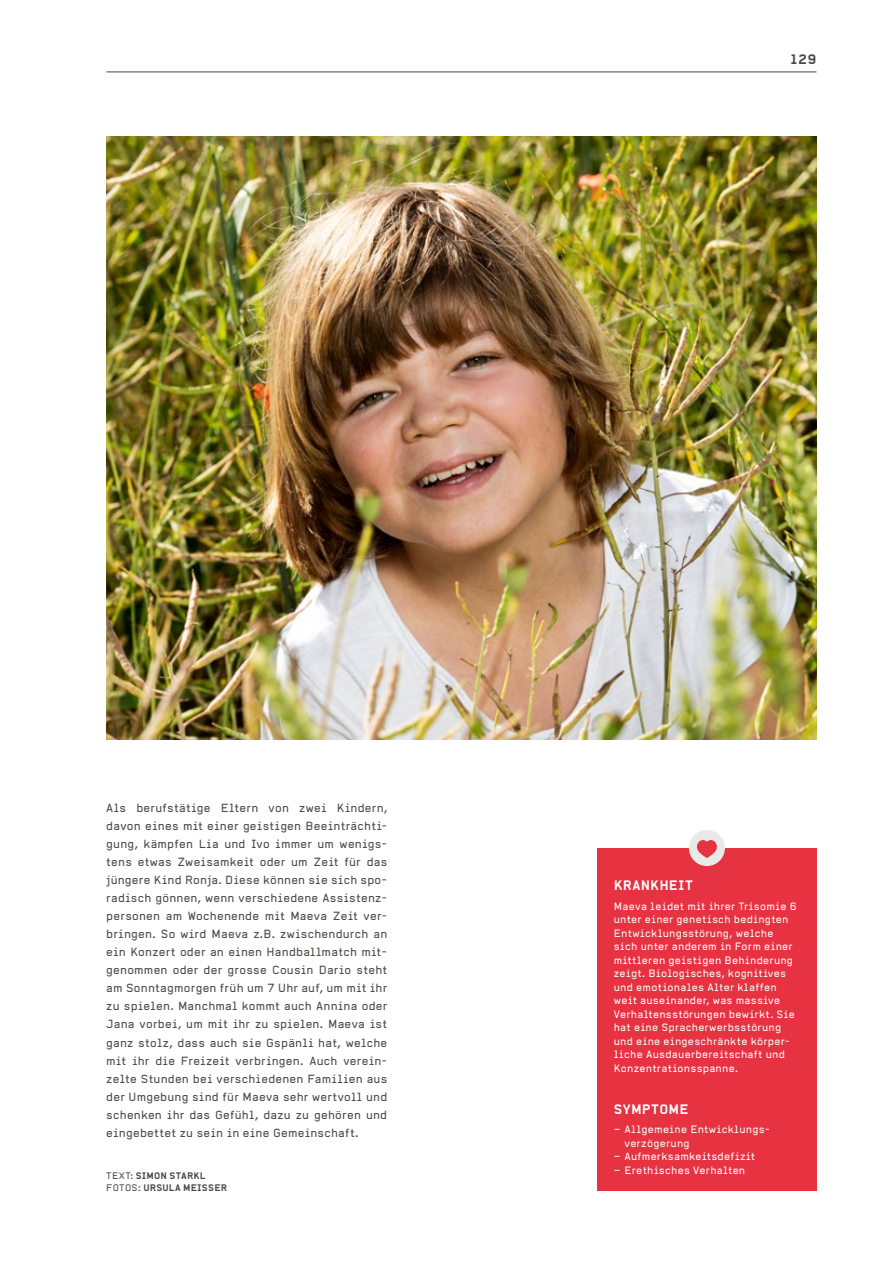
<style>
.page{position:relative;width:893px;height:1263px;background:#fff}
.page>*{position:absolute;margin:0;border:0;box-sizing:border-box;transform-origin:0 0}
.t1{font:700 13.5px "Alpha Headline Pro";letter-spacing:.02em;color:#fff}
.t2{font:700 13.5px "Alpha Headline Pro";color:#4b4744}
.t3{font:11.7px/18px "Alpha Headline Pro";letter-spacing:.02em;color:#4b4744;text-align:justify}
.t4{font:10.5px/13.5px "Alpha Headline Pro";letter-spacing:.025em;color:#fff}
.t5{font:700 9.3px/12px "Alpha Headline Pro";letter-spacing:.02em;color:#4b4744}
.s1{font-weight:400}
</style>
<div class="page">
<hr style="left:106px;top:72px;width:710px;height:1px;background:#4b4744">
<img style="left:106px;top:136px;width:710px;height:604px">
<div style="left:597px;top:848px;width:219px;height:343px;background:#e63241"></div>
<div style="left:689px;top:830px;width:36px;height:36px;background:#e9e9e8;border-radius:50%"></div>
<svg style="left:697px;top:840px;width:20px;height:18px"></svg>
<p class="t2" style="left:789px;top:51px;width:29px">129</p>
<p class="t3" style="left:106px;top:799px;width:283px">Als berufstätige Eltern von zwei Kindern, davon eines mit einer geistigen Beeinträchti&shy;gung, kämpfen Lia und Ivo immer um wenigs&shy;tens etwas Zweisamkeit oder um Zeit für das jüngere Kind Ronja. Diese können sie sich spo&shy;radisch gönnen, wenn verschiedene Assistenz&shy;personen am Wochenende mit Maeva Zeit ver&shy;bringen. So wird Maeva z.B. zwischendurch an ein Konzert oder an einen Handballmatch mit&shy;genommen oder der grosse Cousin Dario steht am Sonntagmorgen früh um 7 Uhr auf, um mit ihr zu spielen. Manchmal kommt auch Annina oder Jana vorbei, um mit ihr zu spielen. Maeva ist ganz stolz, dass auch sie Gspänli hat, welche mit ihr die Freizeit verbringen. Auch verein&shy;zelte Stunden bei verschiedenen Familien aus der Umgebung sind für Maeva sehr wertvoll und schenken ihr das Gefühl, dazu zu gehören und eingebettet zu sein in eine Gemeinschaft.</p>
<p class="t5" style="left:106px;top:1169px;width:122px"><span class="s1">TEXT:</span> SIMON STARKL<br><span class="s1">FOTOS:</span> URSULA MEISSER</p>
<p class="t1" style="left:614px;top:877px;width:81px">KRANKHEIT</p>
<p class="t4" style="left:614px;top:899px;width:184px">Maeva leidet mit ihrer Trisomie 6 unter einer genetisch bedingten<br>Entwicklungsstörung, welche sich unter anderem in Form einer mittleren geistigen Behinderung zeigt. Biologisches, kognitives und emotionales Alter klaffen weit auseinander, was massive<br>Verhaltensstörungen bewirkt. Sie hat eine Spracherwerbsstörung und eine eingeschränkte körper&shy;liche Ausdauerbereitschaft und<br>Konzentrationsspanne.</p>
<p class="t1" style="left:614px;top:1101px;width:76px">SYMPTOME</p>
<p class="t4" style="left:624px;top:1123px;width:146px;text-indent:-11px">– Allgemeine Entwicklungs&shy;verzögerung</p>
<p class="t4" style="left:614px;top:1150px;width:143px">– Aufmerksamkeitsdefizit</p>
<p class="t4" style="left:614px;top:1163px;width:133px">– Erethisches Verhalten</p>
</div>
